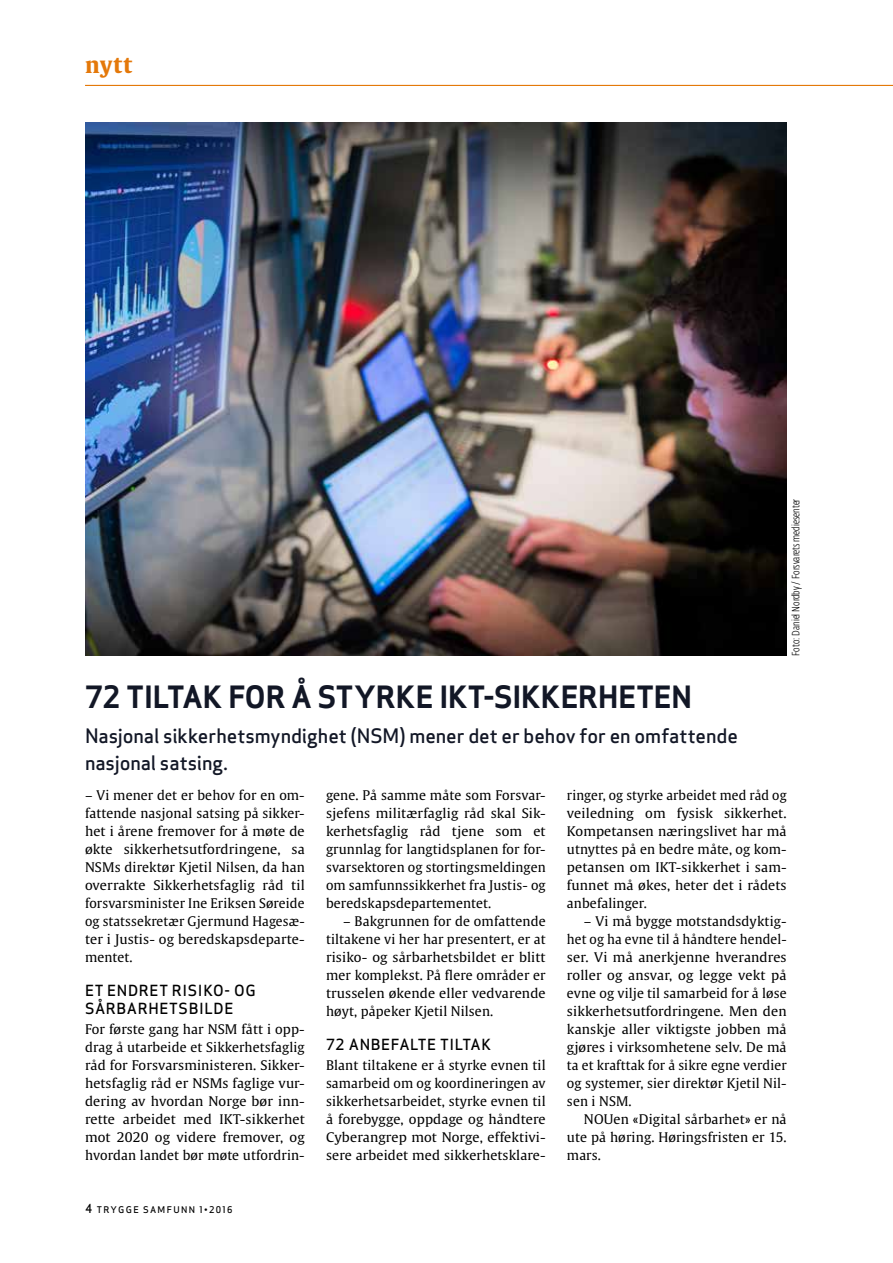
<style>
.page{position:relative;width:893px;height:1263px;background:#fff}
.page>*{position:absolute;margin:0;border:0;box-sizing:border-box;transform-origin:0 0}
.t1{font:30px "Apex Sans Bold T";color:#121726}
.t2{font:22.35px "Gulliver Bold Roman";color:#e47809}
.t3{font:19.5px/27px "Apex Sans Medium T";letter-spacing:-.005em;color:#121726}
.t4{font:15px/18px "Apex Sans Medium T";letter-spacing:.04em;color:#000}
.t5{font:13.2px/18px "Gulliver Regular Roman";letter-spacing:.01em;color:#000;text-align:justify}
.t6{font:300 10.5px "Fedra Sans Cond Alt Std";color:#000}
.t7{font:9px "Apex Sans Medium C";letter-spacing:.15em;color:#000}
.s1{font-size:12px}
</style>
<div class="page">
<hr style="left:85px;top:85px;width:808px;height:1px;background:#e47809">
<img style="left:85px;top:123px;width:702px;height:533px">
<h2 class="t2" style="left:85px;top:51px;width:49px">nytt</h2>
<p class="t6" style="left:790px;top:656px;width:158px;rotate:-90deg">Foto: Daniel Nordby / Forsvarets mediesenter</p>
<h1 class="t1" style="left:85px;top:677px;width:608px">72 TILTAK FOR Å STYRKE IKT-SIKKERHETEN</h1>
<h3 class="t3" style="left:85px;top:722px;width:654px">Nasjonal sikkerhetsmyndighet (NSM) mener det er behov for en omfattende nasjonal satsing.</h3>
<p class="t5" style="left:85px;top:786px;width:221px">– Vi mener det er behov for en om&shy;fattende nasjonal satsing på sikker&shy;het i årene fremover for å møte de økte sikkerhetsutfordringene, sa NSMs direktør Kjetil Nilsen, da han overrakte Sikkerhetsfaglig råd til forsvarsminister Ine Eriksen Søreide og statssekretær Gjermund Hagesæ&shy;ter i Justis- og beredskapsdeparte&shy;mentet.</p>
<p class="t4" style="left:85px;top:981px;width:172px">ET ENDRET RISIKO- OG<br>SÅRBARHETSBILDE</p>
<p class="t5" style="left:85px;top:1020px;width:221px">For første gang har NSM fått i opp&shy;drag å utarbeide et Sikkerhetsfaglig råd for Forsvarsministeren. Sikker&shy;hetsfaglig råd er NSMs faglige vur&shy;dering av hvordan Norge bør inn&shy;rette arbeidet med IKT-sikkerhet mot 2020 og videre fremover, og hvordan landet bør møte utfordrin-</p>
<p class="t5" style="left:567px;top:786px;width:221px">ringer, og styrke arbeidet med råd og veiledning om fysisk sikkerhet.<br>Kompetansen næringslivet har må utnyttes på en bedre måte, og kom&shy;petansen om IKT-sikkerhet i sam&shy;funnet må økes, heter det i rådets anbefalinger.</p>
<p class="t5" style="left:567px;top:912px;width:221px;text-indent:17px">– Vi må bygge motstandsdyktig&shy;het og ha evne til å håndtere hendel&shy;ser. Vi må anerkjenne hverandres roller og ansvar, og legge vekt på evne og vilje til samarbeid for å løse sikkerhetsutfordringene. Men den kanskje aller viktigste jobben må gjøres i virksomhetene selv. De må ta et krafttak for å sikre egne verdier og systemer, sier direktør Kjetil Nil&shy;sen i NSM.</p>
<p class="t5" style="left:567px;top:1110px;width:221px;text-indent:17px">NOUen «Digital sårbarhet» er nå ute på høring. Høringsfristen er 15. mars.</p>
<p class="t5" style="left:326px;top:786px;width:221px">gene. På samme måte som Forsvar&shy;sjefens militærfaglig råd skal Sik&shy;kerhetsfaglig råd tjene som et grunnlag for langtidsplanen for for&shy;svarsektoren og stortingsmeldingen om samfunnssikkerhet fra Justis- og beredskapsdepartementet.</p>
<p class="t5" style="left:326px;top:912px;width:221px;text-indent:17px">– Bakgrunnen for de omfattende tiltakene vi her har presentert, er at risiko- og sårbarhetsbildet er blitt mer komplekst. På flere områder er trusselen økende eller vedvarende høyt, påpeker Kjetil Nilsen.</p>
<p class="t4" style="left:326px;top:1035px;width:167px">72 ANBEFALTE TILTAK</p>
<p class="t5" style="left:326px;top:1056px;width:221px">Blant tiltakene er å styrke evnen til samarbeid om og koordineringen av sikkerhetsarbeidet, styrke evnen til å forebygge, oppdage og håndtere Cyberangrep mot Norge, effektivi&shy;sere arbeidet med sikkerhetsklare-</p>
<p class="t7" style="left:85px;top:1204px;width:149px"><span class="s1">4</span> TRYGGE SAMFUNN 1•2016</p>
</div>
